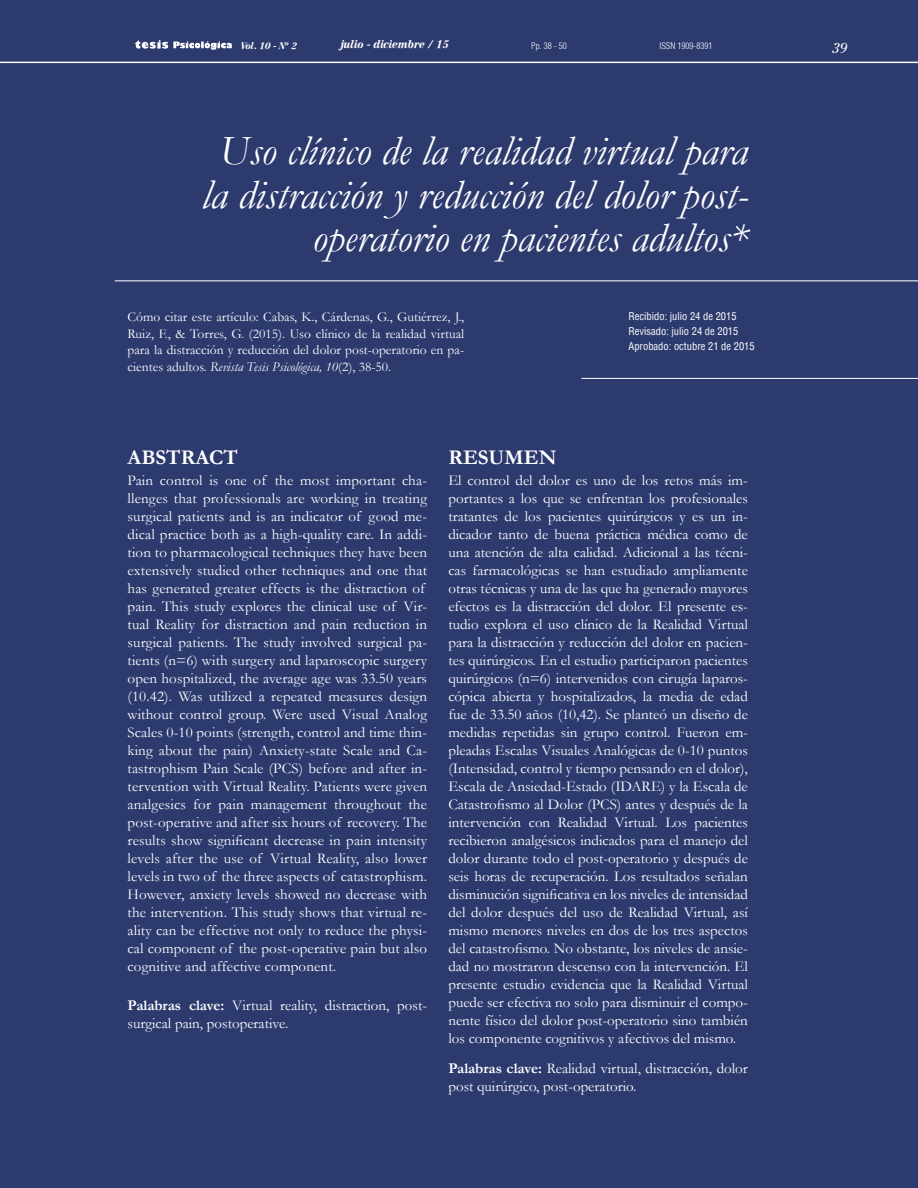
<style>
.page{position:relative;width:918px;height:1188px;background:#2c3a6e}
.page>*{position:absolute;margin:0;border:0;box-sizing:border-box;transform-origin:0 0}
.t1{font:italic 42px/43.5px "Garamond";color:#fff;text-align:right}
.t2{font:700 21px "Garamond";color:#fff}
.t3{font:15px/18px "Garamond";letter-spacing:.01em;color:#fff}
.t4{font:13.5px/16.5px "Garamond";color:#fff;text-align:justify}
.t5{font:13.5px "Century Reprise OSSSK Italic";color:#fff}
.t6{font:condensed 10.5px/15px "Helvetica";color:#fff}
.t7{font:10.5px "Century Reprise Black SSK Italic";color:#fff}
.t8{font:300 condensed 9px "Helvetica";color:#fff}
.t9{font:9px "Century Reprise Black SSK Italic";color:#fff}
.s1{font-style:italic}
.s2{font-weight:700}
</style>
<div class="page">
<hr style="left:0;top:62px;width:918px;height:1px;background:#fff">
<svg style="left:134px;top:40px;width:98px;height:10px"></svg>
<hr style="left:115px;top:280px;width:803px;height:1px;background:#fff">
<hr style="left:581px;top:378px;width:337px;height:1px;background:#fff">
<p class="t9" style="left:241px;top:40px;width:57px">Vol. 10 - Nº 2</p>
<p class="t7" style="left:339px;top:38px;width:111px">julio - diciembre / 15</p>
<p class="t8" style="left:659px;top:40px;width:54px">ISSN 1909-8391</p>
<p class="t5" style="left:832px;top:37px;width:17px">39</p>
<p class="t8" style="left:531px;top:40px;width:37px">Pp. 38 - 50</p>
<h1 class="t1" style="left:201px;top:129px;width:548px">Uso clínico de la realidad virtual para la distracción y reducción del dolor post&shy;operatorio en pacientes adultos*</h1>
<p class="t4" style="left:128px;top:309px;width:338px">Cómo citar este artículo: Cabas, K., Cárdenas, G., Gutiérrez, J., Ruiz, F., &amp; Torres, G. (2015). Uso clínico de la realidad virtual para la distracción y reducción del dolor post-operatorio en pa&shy;cientes adultos. <span class="s1">Revista Tesis Psicológica, 10</span>(2), 38-50.</p>
<p class="t6" style="left:629px;top:309px;width:128px">Recibido: julio 24 de 2015<br>Revisado: julio 24 de 2015<br>Aprobado: octubre 21 de 2015</p>
<h2 class="t2" style="left:128px;top:445px;width:112px">ABSTRACT</h2>
<p class="t3" style="left:128px;top:471px;width:301px">Pain control is one of the most important cha&shy;llenges that professionals are working in treating surgical patients and is an indicator of good me&shy;dical practice both as a high-quality care. In addi&shy;tion to pharmacological techniques they have been extensively studied other techniques and one that has generated greater effects is the distraction of pain. This study explores the clinical use of Vir&shy;tual Reality for distraction and pain reduction in surgical patients. The study involved surgical pa&shy;tients (n=6) with surgery and laparoscopic surgery open hospitalized, the average age was 33.50 years (10.42). Was utilized a repeated measures design without control group. Were used Visual Analog Scales 0-10 points (strength, control and time thin&shy;king about the pain) Anxiety-state Scale and Ca&shy;tastrophism Pain Scale (PCS) before and after in&shy;tervention with Virtual Reality. Patients were given analgesics for pain management throughout the post-operative and after six hours of recovery. The results show significant decrease in pain intensity levels after the use of Virtual Reality, also lower levels in two of the three aspects of catastrophism.<br>However, anxiety levels showed no decrease with the intervention. This study shows that virtual re&shy;ality can be effective not only to reduce the physi&shy;cal component of the post-operative pain but also cognitive and affective component.</p>
<p class="t3" style="left:128px;top:996px;width:301px"><span class="s2">Palabras clave:</span> Virtual reality, distraction, post&shy;surgical pain, postoperative.</p>
<h2 class="t2" style="left:448px;top:445px;width:110px">RESUMEN</h2>
<p class="t3" style="left:448px;top:471px;width:301px;text-align:justify">El control del dolor es uno de los retos más im&shy;portantes a los que se enfrentan los profesionales tratantes de los pacientes quirúrgicos y es un in&shy;dicador tanto de buena práctica médica como de una atención de alta calidad. Adicional a las técni&shy;cas farmacológicas se han estudiado ampliamente otras técnicas y una de las que ha generado mayores efectos es la distracción del dolor. El presente es&shy;tudio explora el uso clínico de la Realidad Virtual para la distracción y reducción del dolor en pacien&shy;tes quirúrgicos. En el estudio participaron pacientes quirúrgicos (n=6) intervenidos con cirugía laparos&shy;cópica abierta y hospitalizados, la media de edad fue de 33.50 años (10,42). Se planteó un diseño de medidas repetidas sin grupo control. Fueron em&shy;pleadas Escalas Visuales Analógicas de 0-10 puntos (Intensidad, control y tiempo pensando en el dolor), Escala de Ansiedad-Estado (IDARE) y la Escala de Catastrofismo al Dolor (PCS) antes y después de la intervención con Realidad Virtual. Los pacientes recibieron analgésicos indicados para el manejo del dolor durante todo el post-operatorio y después de seis horas de recuperación. Los resultados señalan disminución significativa en los niveles de intensidad del dolor después del uso de Realidad Virtual, así mismo menores niveles en dos de los tres aspectos del catastrofismo. No obstante, los niveles de ansie&shy;dad no mostraron descenso con la intervención. El presente estudio evidencia que la Realidad Virtual puede ser efectiva no solo para disminuir el compo&shy;nente físico del dolor post-operatorio sino también los componente cognitivos y afectivos del mismo.</p>
<p class="t3" style="left:448px;top:1059px;width:301px"><span class="s2">Palabras clave:</span> Realidad virtual, distracción, dolor post quirúrgico, post-operatorio.</p>
</div>
